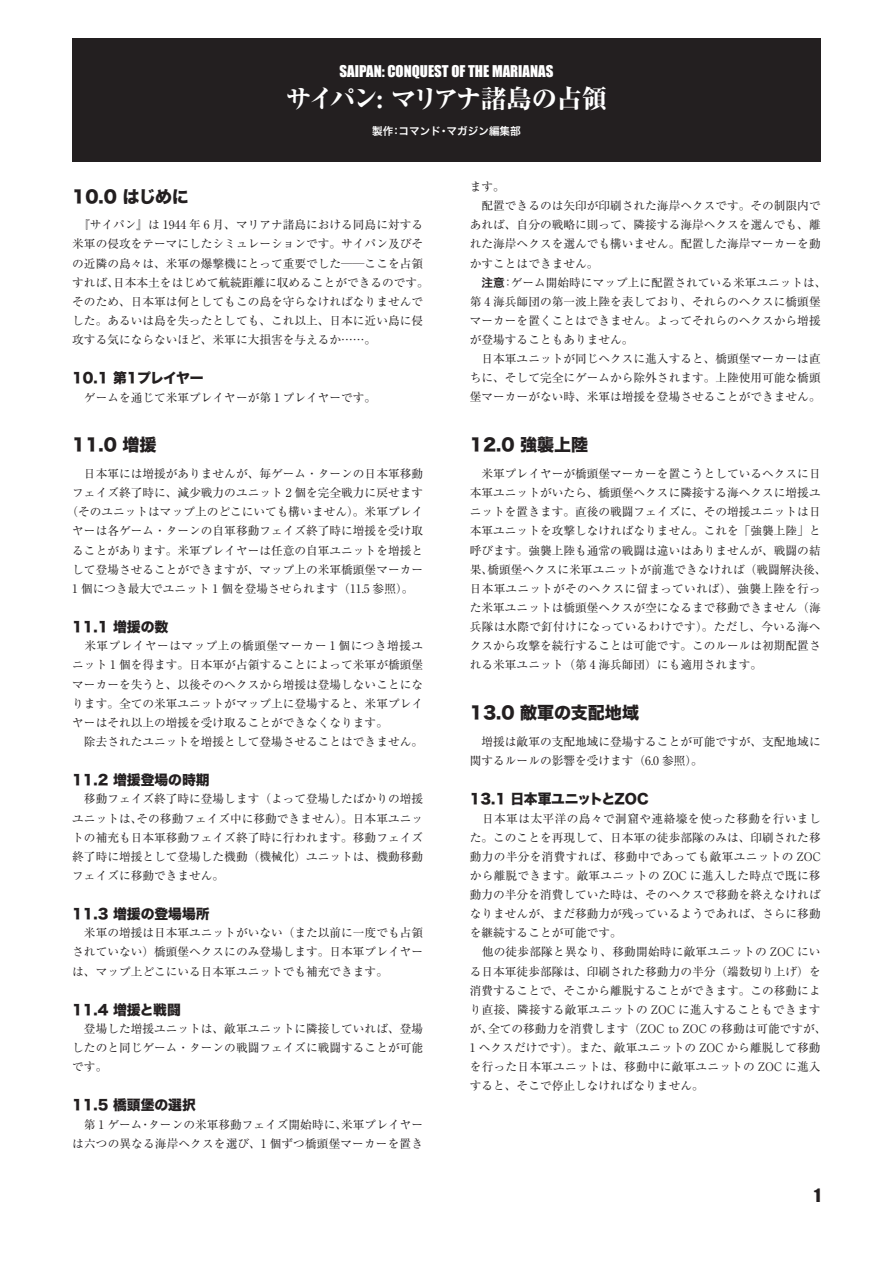
<style>
.page{position:relative;width:893px;height:1263px;background:#fff}
.page>*{position:absolute;margin:0;border:0;box-sizing:border-box;transform-origin:0 0}
.t1{font:800 25.5px "Ryumin Pro";letter-spacing:-.1em;color:#fff}
.t2{font:16.95px "Hira Kaku Std W8";color:#231f20}
.t3{font:16.95px "Impact";color:#231f20}
.t4{font:14.85px "Impact";color:#fff}
.t5{font:13.8px "Hira Kaku Std N W8";color:#231f20}
.t6{font:13.8px "Hira Kaku Std N W8";letter-spacing:-.025em;color:#231f20}
.t7{font:13.8px "Hira Kaku Std N W8";letter-spacing:-.045em;color:#231f20}
.t8{font:11.7px/19.2px "Ryumin Pro";color:#231f20}
.t9{font:10.65px "Hira Kaku Pro N W6";color:#fff}
.s1{font-family:"Hira Kaku Pro N W6"}
</style>
<div class="page">
<div style="left:72px;top:38px;width:749px;height:124px;background:#231f20"></div>
<p class="t4" style="left:339px;top:60px;width:215px">SAIPAN: CONQUEST OF THE MARIANAS</p>
<h1 class="t1" style="left:286px;top:78px;width:322px">サイパン: マリアナ諸島の占領</h1>
<p class="t9" style="left:372px;top:121px;width:150px">製作：コマンド・マガジン編集部</p>
<h2 class="t2" style="left:72px;top:187px;width:118px">10.0 はじめに</h2>
<p class="t8" style="left:72px;top:215px;width:358px">　『サイパン』は 1944 年 6 月、マリアナ諸島における同島に対する米軍の侵攻をテーマにしたシミュレーションです。サイパン及びその近隣の島々は、米軍の爆撃機にとって重要でした──ここを占領すれば、日本本土をはじめて航続距離に収めることができるのです。そのため、日本軍は何としてもこの島を守らなければなりませんでした。あるいは島を失ったとしても、これ以上、日本に近い島に侵攻する気にならないほど、米軍に大損害を与えるか……。</p>
<p class="t7" style="left:72px;top:370px;width:133px">10.1 第1プレイヤー</p>
<p class="t8" style="left:72px;top:387px;width:306px">　ゲームを通じて米軍プレイヤーが第 1 プレイヤーです。</p>
<h2 class="t2" style="left:72px;top:436px;width:86px">11.0 増援</h2>
<p class="t8" style="left:66px;top:463px;width:358px;text-align:center">　日本軍には増援がありませんが、毎ゲーム・ターンの日本軍移動フェイズ終了時に、減少戦力のユニット 2 個を完全戦力に戻せます（そのユニットはマップ上のどこにいても構いません）。米軍プレイヤーは各ゲーム・ターンの自軍移動フェイズ終了時に増援を受け取ることがあります。米軍プレイヤーは任意の自軍ユニットを増援として登場させることができますが、マップ上の米軍橋頭堡マーカー1 個につき最大でユニット 1 個を登場させられます（11.5 参照）。</p>
<p class="t5" style="left:72px;top:619px;width:97px">11.1 増援の数</p>
<p class="t8" style="left:72px;top:635px;width:352px">　米軍プレイヤーはマップ上の橋頭堡マーカー 1 個につき増援ユニット 1 個を得ます。日本軍が占領することによって米軍が橋頭堡マーカーを失うと、以後そのヘクスから増援は登場しないことになります。全ての米軍ユニットがマップ上に登場すると、米軍プレイヤーはそれ以上の増援を受け取ることができなくなります。<br>　除去されたユニットを増援として登場させることはできません。</p>
<p class="t5" style="left:72px;top:772px;width:139px">11.2 増援登場の時期</p>
<p class="t8" style="left:72px;top:789px;width:352px;text-align:justify">　移動フェイズ終了時に登場します（よって登場したばかりの増援ユニットは、その移動フェイズ中に移動できません）。日本軍ユニットの補充も日本軍移動フェイズ終了時に行われます。移動フェイズ終了時に増援として登場した機動（機械化）ユニットは、機動移動フェイズに移動できません。</p>
<p class="t5" style="left:72px;top:906px;width:139px">11.3 増援の登場場所</p>
<p class="t8" style="left:72px;top:922px;width:352px;text-align:justify">　米軍の増援は日本軍ユニットがいない（また以前に一度でも占領されていない）橋頭堡ヘクスにのみ登場します。日本軍プレイヤーは、マップ上どこにいる日本軍ユニットでも補充できます。</p>
<p class="t5" style="left:72px;top:1002px;width:110px">11.4 増援と戦闘</p>
<p class="t8" style="left:72px;top:1018px;width:352px;text-align:justify">　登場した増援ユニットは、敵軍ユニットに隣接していれば、登場したのと同じゲーム・ターンの戦闘フェイズに戦闘することが可能です。</p>
<p class="t5" style="left:72px;top:1097px;width:125px">11.5 橋頭堡の選択</p>
<p class="t8" style="left:72px;top:1114px;width:352px">　第 1 ゲーム・ターンの米軍移動フェイズ開始時に、米軍プレイヤーは六つの異なる海岸ヘクスを選び、1 個ずつ橋頭堡マーカーを置き</p>
<p class="t8" style="left:470px;top:176px;width:352px">ます。<br>　配置できるのは矢印が印刷された海岸ヘクスです。その制限内であれば、自分の戦略に則って、隣接する海岸ヘクスを選んでも、離れた海岸ヘクスを選んでも構いません。配置した海岸マーカーを動かすことはできません。</p>
<p class="t8" style="left:470px;top:272px;width:358px;text-indent:12px"><span class="s1">注意</span>：ゲーム開始時にマップ上に配置されている米軍ユニットは、第 4 海兵師団の第一波上陸を表しており、それらのヘクスに橋頭堡マーカーを置くことはできません。よってそれらのヘクスから増援が登場することもありません。<br>　日本軍ユニットが同じヘクスに進入すると、橋頭堡マーカーは直ちに、そして完全にゲームから除外されます。上陸使用可能な橋頭堡マーカーがない時、米軍は増援を登場させることができません。</p>
<h2 class="t2" style="left:470px;top:436px;width:120px">12.0 強襲上陸</h2>
<p class="t8" style="left:470px;top:463px;width:358px">　米軍プレイヤーが橋頭堡マーカーを置こうとしているヘクスに日本軍ユニットがいたら、橋頭堡ヘクスに隣接する海ヘクスに増援ユニットを置きます。直後の戦闘フェイズに、その増援ユニットは日本軍ユニットを攻撃しなければなりません。これを「強襲上陸」と呼びます。強襲上陸も通常の戦闘は違いはありませんが、戦闘の結果、橋頭堡ヘクスに米軍ユニットが前進できなければ（戦闘解決後、日本軍ユニットがそのヘクスに留まっていれば）、強襲上陸を行った米軍ユニットは橋頭堡ヘクスが空になるまで移動できません（海兵隊は水際で釘付けになっているわけです）。ただし、今いる海ヘクスから攻撃を続行することは可能です。このルールは初期配置される米軍ユニット（第 4 海兵師団）にも適用されます。</p>
<h2 class="t2" style="left:470px;top:703px;width:171px">13.0 敵軍の支配地域</h2>
<p class="t8" style="left:470px;top:731px;width:352px">　増援は敵軍の支配地域に登場することが可能ですが、支配地域に関するルールの影響を受けます（6.0 参照）。</p>
<p class="t6" style="left:470px;top:791px;width:180px">13.1 日本軍ユニットとZOC</p>
<p class="t8" style="left:470px;top:808px;width:358px">　日本軍は太平洋の島々で洞窟や連絡壕を使った移動を行いました。このことを再現して、日本軍の徒歩部隊のみは、印刷された移動力の半分を消費すれば、移動中であっても敵軍ユニットの ZOCから離脱できます。敵軍ユニットの ZOC に進入した時点で既に移動力の半分を消費していた時は、そのヘクスで移動を終えなければなりませんが、まだ移動力が残っているようであれば、さらに移動を継続することが可能です。<br>　他の徒歩部隊と異なり、移動開始時に敵軍ユニットの ZOC にいる日本軍徒歩部隊は、印刷された移動力の半分（端数切り上げ）を消費することで、そこから離脱することができます。この移動により直接、隣接する敵軍ユニットの ZOC に進入することもできますが、全ての移動力を消費します（ZOC to ZOC の移動は可能ですが、1 ヘクスだけです）。また、敵軍ユニットの ZOC から離脱して移動を行った日本軍ユニットは、移動中に敵軍ユニットの ZOC に進入すると、そこで停止しなければなりません。</p>
<h2 class="t3" style="left:814px;top:1182px;width:8px">1</h2>
</div>
